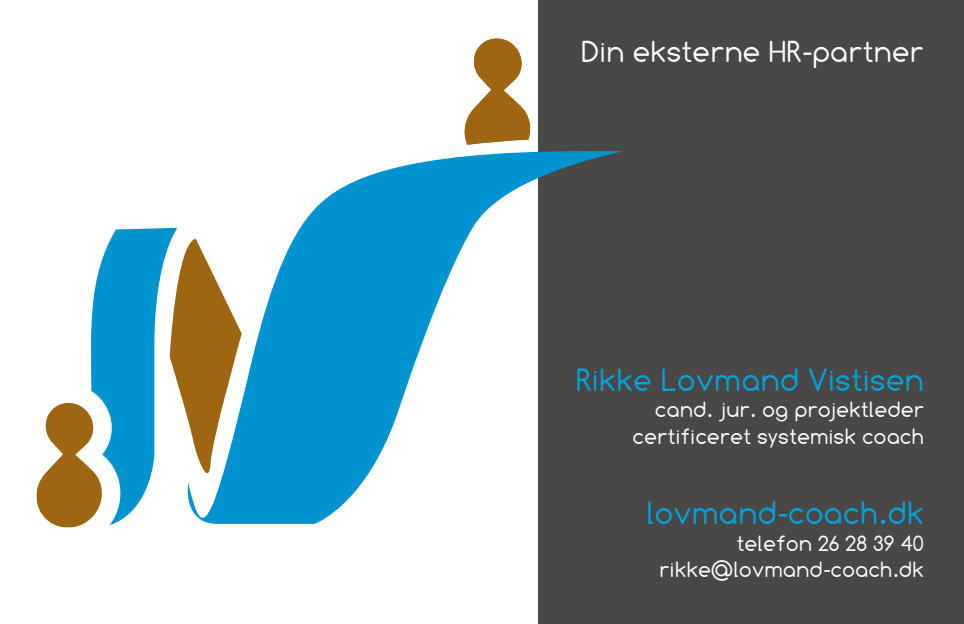
<style>
.page{position:relative;width:964px;height:624px;background:#fff}
.page>*{position:absolute;margin:0;border:0;box-sizing:border-box;transform-origin:0 0}
.t1{font:32px "Comfortaa";letter-spacing:.02em;color:#00a3d9}
.t2{font:30.4px "Comfortaa";letter-spacing:.02em;color:#fff}
.t3{font:22px "Comfortaa";letter-spacing:.02em;color:#fff}
</style>
<div class="page">
<div style="left:539px;top:0;width:425px;height:624px;background:#4a4747"></div>
<svg style="left:464px;top:38px;width:67px;height:107px"></svg>
<svg style="left:187px;top:151px;width:436px;height:376px"></svg>
<svg style="left:91px;top:228px;width:86px;height:297px;fill:#0093d0"></svg>
<svg style="left:170px;top:238px;width:72px;height:250px"></svg>
<svg style="left:36px;top:403px;width:69px;height:124px"></svg>
<svg style="left:461px;top:353px;width:35px;height:171px"></svg>
<svg style="left:514px;top:402px;width:109px;height:122px"></svg>
<p class="t2" style="left:582px;top:34px;width:344px">Din eksterne HR-partner</p>
<p class="t1" style="left:577px;top:362px;width:349px">Rikke Lovmand Vistisen</p>
<p class="t3" style="left:655px;top:397px;width:270px">cand. jur. og projektleder</p>
<p class="t3" style="left:633px;top:423px;width:293px">certificeret systemisk coach</p>
<p class="t1" style="left:647px;top:495px;width:278px">lovmand-coach.dk</p>
<p class="t3" style="left:737px;top:530px;width:188px">telefon 26 28 39 40</p>
<p class="t3" style="left:660px;top:557px;width:266px">rikke@lovmand-coach.dk</p>
</div>
